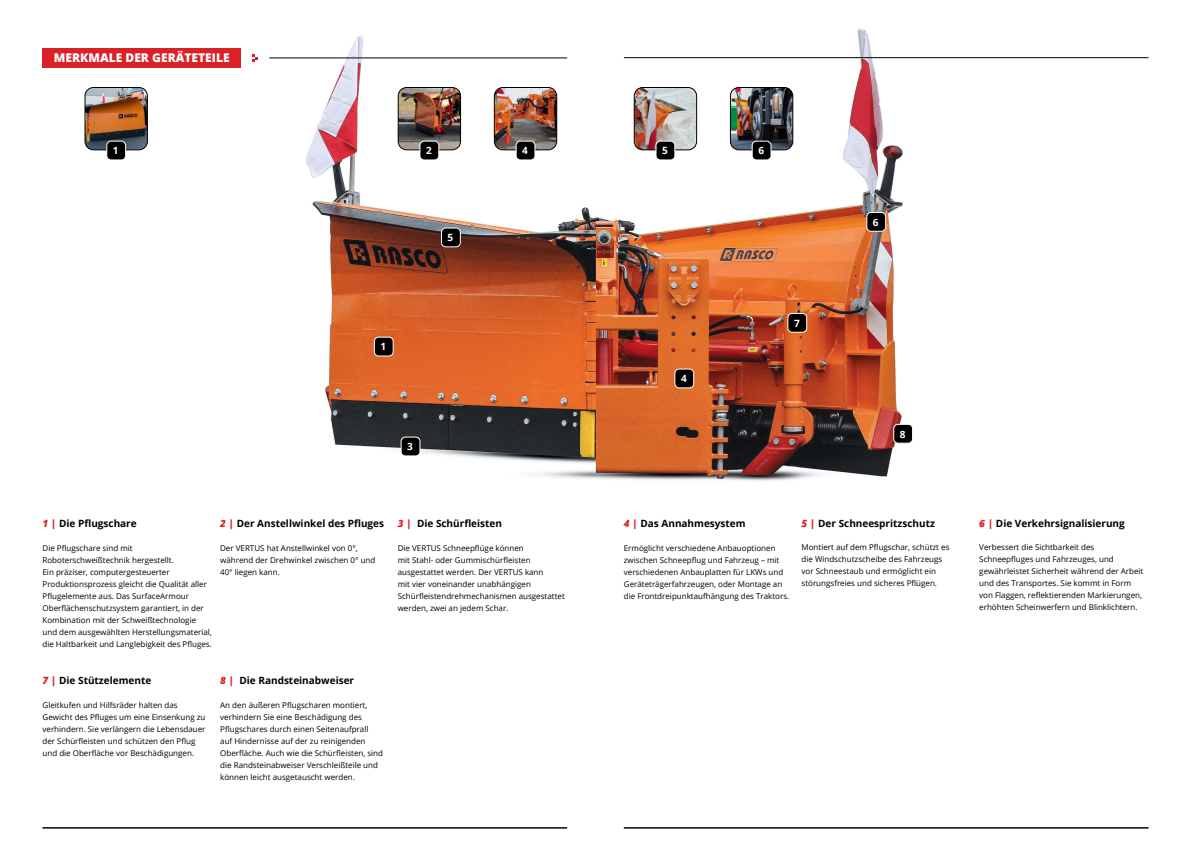
<style>
.page{position:relative;width:1191px;height:842px;background:#fff}
.page>*{position:absolute;margin:0;border:0;box-sizing:border-box;transform-origin:0 0}
.t1{font:800 12px "Open Sans";color:#fff}
.t2{font:700 10px "Open Sans";color:#000}
.t3{font:700 10px "Open Sans";color:#fff}
.t4{font:8px/12px "Open Sans";color:#000}
.s1{font-weight:800;font-style:italic;color:#da2128}
</style>
<div class="page">
<img style="left:84px;top:28px;width:1064px;height:453px">
<img style="left:398px;top:87px;width:62px;height:63px">
<div style="left:398px;top:87px;width:63px;height:63px;border:1px solid #000;border-radius:9px"></div>
<img style="left:85px;top:87px;width:62px;height:63px">
<div style="left:85px;top:87px;width:63px;height:63px;border:1px solid #000;border-radius:9px"></div>
<img style="left:634px;top:87px;width:62px;height:63px">
<div style="left:634px;top:87px;width:63px;height:63px;border:1px solid #000;border-radius:9px"></div>
<img style="left:494px;top:87px;width:63px;height:63px">
<div style="left:494px;top:87px;width:63px;height:63px;border:1px solid #000;border-radius:9px"></div>
<img style="left:730px;top:87px;width:63px;height:63px">
<div style="left:730px;top:87px;width:63px;height:63px;border:1px solid #000;border-radius:9px"></div>
<div style="left:656px;top:141px;width:19px;height:19px;background:#000;border-radius:4px"></div>
<div style="left:655px;top:141px;width:20px;height:19px;border:1px solid #fff;border-radius:4px"></div>
<div style="left:752px;top:141px;width:19px;height:19px;background:#000;border-radius:4px"></div>
<div style="left:751px;top:141px;width:20px;height:19px;border:1px solid #fff;border-radius:4px"></div>
<div style="left:374px;top:337px;width:19px;height:19px;background:#000;border-radius:4px"></div>
<div style="left:374px;top:337px;width:20px;height:19px;border:1px solid #fff;border-radius:4px"></div>
<hr style="left:43px;top:828px;width:524px;height:1px;background:#000">
<hr style="left:624px;top:828px;width:524px;height:1px;background:#000">
<div style="left:43px;top:48px;width:198px;height:20px;background:#da2128"></div>
<svg style="left:252px;top:54px;width:6px;height:8px"></svg>
<div style="left:420px;top:141px;width:19px;height:19px;background:#000;border-radius:4px"></div>
<div style="left:419px;top:141px;width:20px;height:19px;border:1px solid #fff;border-radius:4px"></div>
<div style="left:107px;top:141px;width:19px;height:19px;background:#000;border-radius:4px"></div>
<div style="left:106px;top:141px;width:20px;height:19px;border:1px solid #fff;border-radius:4px"></div>
<div style="left:516px;top:141px;width:19px;height:19px;background:#000;border-radius:4px"></div>
<div style="left:515px;top:141px;width:20px;height:19px;border:1px solid #fff;border-radius:4px"></div>
<div style="left:675px;top:369px;width:18px;height:19px;background:#000;border-radius:4px"></div>
<div style="left:674px;top:369px;width:20px;height:19px;border:1px solid #fff;border-radius:4px"></div>
<div style="left:441px;top:228px;width:19px;height:19px;background:#000;border-radius:4px"></div>
<div style="left:441px;top:227px;width:20px;height:20px;border:1px solid #fff;border-radius:4px"></div>
<div style="left:788px;top:313px;width:18px;height:19px;background:#000;border-radius:4px"></div>
<div style="left:787px;top:313px;width:20px;height:20px;border:1px solid #fff;border-radius:4px"></div>
<div style="left:893px;top:424px;width:19px;height:19px;background:#000;border-radius:4px"></div>
<div style="left:893px;top:424px;width:20px;height:20px;border:1px solid #fff;border-radius:4px"></div>
<div style="left:866px;top:212px;width:19px;height:19px;background:#000;border-radius:4px"></div>
<div style="left:866px;top:212px;width:20px;height:20px;border:1px solid #fff;border-radius:4px"></div>
<div style="left:401px;top:437px;width:19px;height:19px;background:#000;border-radius:4px"></div>
<div style="left:400px;top:437px;width:20px;height:19px;border:1px solid #fff;border-radius:4px"></div>
<hr style="left:269px;top:58px;width:298px;height:1px;background:#000">
<hr style="left:624px;top:57px;width:524px;height:1px;background:#000">
<h1 class="t1" style="left:54px;top:49px;width:177px">MERKMALE DER GERÄTETEILE</h1>
<p class="t3" style="left:113px;top:144px;width:7px">1</p>
<p class="t3" style="left:426px;top:144px;width:7px">2</p>
<p class="t3" style="left:522px;top:144px;width:7px">4</p>
<p class="t3" style="left:447px;top:231px;width:7px">5</p>
<p class="t3" style="left:380px;top:340px;width:7px">1</p>
<p class="t3" style="left:407px;top:440px;width:7px">3</p>
<p class="t2" style="left:43px;top:516px;width:96px"><span class="s1">1 |</span> Die Pflugschare</p>
<p class="t2" style="left:220px;top:516px;width:165px"><span class="s1">2 |</span> Der Anstellwinkel des Pfluges</p>
<p class="t2" style="left:398px;top:516px;width:106px"><span class="s1">3 |</span> Die Schürfleisten</p>
<p class="t4" style="left:43px;top:541px;width:171px">Die Pflugschare sind mit Roboterschweißtechnik hergestellt.<br>Ein präziser, computergesteuerter Produktionsprozess gleicht die Qualität aller Pflugelemente aus. Das SurfaceArmour Oberflächenschutzsystem garantiert, in der Kombination mit der Schweißtechnologie und dem ausgewählten Herstellungsmaterial, die Haltbarkeit und Langlebigkeit des Pfluges.</p>
<p class="t4" style="left:220px;top:541px;width:157px">Der VERTUS hat Anstellwinkel von 0°, während der Drehwinkel zwischen 0° und<br>40° liegen kann.</p>
<p class="t4" style="left:398px;top:541px;width:169px">Die VERTUS Schneepflüge können<br>mit Stahl- oder Gummischürfleisten ausgestattet werden. Der VERTUS kann<br>mit vier voneinander unabhängigen Schürfleistendrehmechanismen ausgestattet werden, zwei an jedem Schar.</p>
<p class="t2" style="left:43px;top:673px;width:110px"><span class="s1">7 |</span> Die Stützelemente</p>
<p class="t4" style="left:43px;top:699px;width:164px">Gleitkufen und Hilfsräder halten das Gewicht des Pfluges um eine Einsenkung zu verhindern. Sie verlängern die Lebensdauer der Schürfleisten und schützen den Pflug und die Oberfläche vor Beschädigungen.</p>
<p class="t2" style="left:220px;top:673px;width:135px"><span class="s1">8 |</span> Die Randsteinabweiser</p>
<p class="t4" style="left:220px;top:699px;width:164px">An den äußeren Pflugscharen montiert, verhindern Sie eine Beschädigung des Pflugschares durch einen Seitenaufprall<br>auf Hindernisse auf der zu reinigenden Oberfläche. Auch wie die Schürfleisten, sind die Randsteinabweiser Verschleißteile und können leicht ausgetauscht werden.</p>
<p class="t3" style="left:662px;top:144px;width:7px">5</p>
<p class="t3" style="left:758px;top:144px;width:7px">6</p>
<p class="t3" style="left:873px;top:215px;width:7px">6</p>
<p class="t3" style="left:681px;top:372px;width:7px">4</p>
<p class="t3" style="left:794px;top:316px;width:7px">7</p>
<p class="t3" style="left:900px;top:427px;width:7px">8</p>
<p class="t2" style="left:624px;top:516px;width:123px"><span class="s1">4 |</span> Das Annahmesystem</p>
<p class="t4" style="left:624px;top:541px;width:167px">Ermöglicht verschiedene Anbauoptionen zwischen Schneepflug und Fahrzeug – mit verschiedenen Anbauplatten für LKWs und Geräteträgerfahrzeugen, oder Montage an die Frontdreipunktaufhängung des Traktors.</p>
<p class="t2" style="left:801px;top:516px;width:135px"><span class="s1">5 |</span> Der Schneespritzschutz</p>
<p class="t4" style="left:801px;top:541px;width:149px">Montiert auf dem Pflugschar, schützt es die Windschutzscheibe des Fahrzeugs vor Schneestaub und ermöglicht ein störungsfreies und sicheres Pflügen.</p>
<p class="t2" style="left:979px;top:516px;width:147px"><span class="s1">6 |</span> Die Verkehrsignalisierung</p>
<p class="t4" style="left:979px;top:541px;width:166px">Verbessert die Sichtbarkeit des Schneepfluges und Fahrzeuges, und gewährleistet Sicherheit während der Arbeit und des Transportes. Sie kommt in Form von Flaggen, reflektierenden Markierungen, erhöhten Scheinwerfern und Blinklichtern.</p>
</div>
